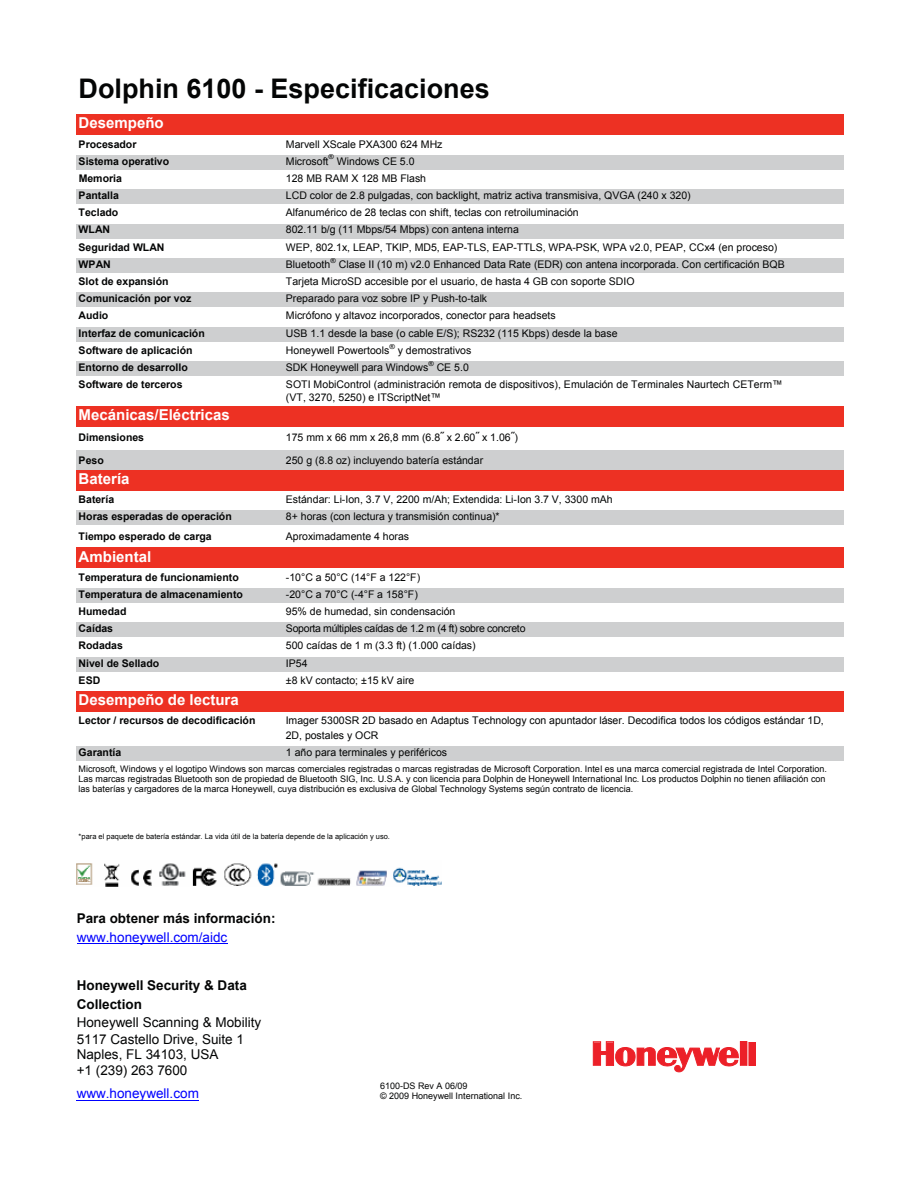
<style>
.page{position:relative;width:918px;height:1188px;background:#fff}
.page>*{position:absolute;margin:0;border:0;box-sizing:border-box;transform-origin:0 0}
.t1{font:700 27px "Arial";color:#040505}
.t2{font:700 15px "Arial";color:#fff}
.t3{font:700 13.5px/18.8px "Arial";color:#040505}
.t4{font:13.5px/15.5px "Arial";color:#040505}
.t5{font:13.5px "Arial";color:#00f}
.t6{font:10.5px/12.6px "Arial";color:#040505}
.t7{font:700 10.5px "Arial";color:#040505}
.t8{font:10.5px "Arial";letter-spacing:-.03em;color:#040505}
.t9{font:9px/10.4px "Arial";color:#040505}
.t10{font:7.5px "Arial";color:#040505}
.t11{font:6.75px "Arial";color:#040505;scale:1.09 1}
.t12{font:6.75px "Arial";color:#040505;scale:1.12 1}
.t13{font:4.5px "Arial";letter-spacing:-.275em;color:#957247}
.t14{font:700 4.5px "Arial";color:#289039;scale:1.09 1}
.s1{font-size:12.75px}
.s2{font-weight:400;color:#00f}
.s3{font-weight:400}
</style>
<div class="page">
<div style="left:76px;top:114px;width:767px;height:21px;background:#ed3123"></div>
<div style="left:76px;top:155px;width:767px;height:15px;background:#cecfd0"></div>
<div style="left:76px;top:189px;width:767px;height:15px;background:#cecfd0"></div>
<div style="left:76px;top:224px;width:767px;height:14px;background:#cecfd0"></div>
<div style="left:76px;top:258px;width:767px;height:15px;background:#cecfd0"></div>
<div style="left:76px;top:293px;width:767px;height:14px;background:#cecfd0"></div>
<div style="left:76px;top:327px;width:767px;height:14px;background:#cecfd0"></div>
<div style="left:76px;top:361px;width:767px;height:15px;background:#cecfd0"></div>
<div style="left:76px;top:406px;width:767px;height:21px;background:#ed3123"></div>
<div style="left:76px;top:450px;width:767px;height:20px;background:#cecfd0"></div>
<div style="left:76px;top:470px;width:767px;height:21px;background:#ed3123"></div>
<div style="left:76px;top:510px;width:767px;height:15px;background:#cecfd0"></div>
<div style="left:76px;top:548px;width:767px;height:20px;background:#ed3123"></div>
<div style="left:76px;top:588px;width:767px;height:15px;background:#cecfd0"></div>
<div style="left:76px;top:623px;width:767px;height:14px;background:#cecfd0"></div>
<div style="left:76px;top:657px;width:767px;height:14px;background:#cecfd0"></div>
<div style="left:76px;top:691px;width:767px;height:21px;background:#ed3123"></div>
<div style="left:76px;top:746px;width:767px;height:15px;background:#cecfd0"></div>
<img style="left:76px;top:863px;width:365px;height:23px">
<svg style="left:78px;top:878px;width:13px;height:7px"></svg>
<hr style="left:77px;top:943px;width:150px;height:1px;background:#00f">
<hr style="left:77px;top:1100px;width:122px;height:1px;background:#00f">
<svg style="left:593px;top:1041px;width:146px;height:31px"></svg>
<div style="left:740px;top:1042px;width:7px;height:23px;background:#ec2028"></div>
<div style="left:749px;top:1042px;width:6px;height:23px;background:#ec2028"></div>
<p class="t1" style="left:79px;top:71px;width:413px">Dolphin 6100 - Especificaciones</p>
<p class="t2" style="left:79px;top:113px;width:87px">Desempeño</p>
<p class="t7" style="left:79px;top:137px;width:59px">Procesador</p>
<p class="t6" style="left:286px;top:138px;width:158px">Marvell XScale PXA300 624 MHz</p>
<p class="t7" style="left:79px;top:154px;width:92px">Sistema operativo</p>
<p class="t6" style="left:286px;top:155px;width:44px">Microsoft</p>
<p class="t11" style="left:329px;top:153px;width:6px">®</p>
<p class="t6" style="left:337px;top:155px;width:79px">Windows CE 5.0</p>
<p class="t7" style="left:79px;top:171px;width:45px">Memoria</p>
<p class="t6" style="left:286px;top:172px;width:142px">128 MB RAM X 128 MB Flash</p>
<p class="t7" style="left:79px;top:188px;width:42px">Pantalla</p>
<p class="t6" style="left:286px;top:189px;width:406px">LCD color de 2.8 pulgadas, con backlight, matriz activa transmisiva, QVGA (240 x 320)</p>
<p class="t7" style="left:79px;top:206px;width:41px">Teclado</p>
<p class="t6" style="left:286px;top:206px;width:294px">Alfanumérico de 28 teclas con shift, teclas con retroiluminación</p>
<p class="t7" style="left:79px;top:223px;width:33px">WLAN</p>
<p class="t6" style="left:286px;top:224px;width:235px">802.11 b/g (11 Mbps/54 Mbps) con antena interna</p>
<p class="t7" style="left:79px;top:240px;width:87px">Seguridad WLAN</p>
<p class="t6" style="left:286px;top:241px;width:493px">WEP, 802.1x, LEAP, TKIP, MD5, EAP-TLS, EAP-TTLS, WPA-PSK, WPA v2.0, PEAP, CCx4 (en proceso)</p>
<p class="t7" style="left:79px;top:257px;width:34px">WPAN</p>
<p class="t6" style="left:286px;top:258px;width:46px">Bluetooth</p>
<p class="t11" style="left:330px;top:256px;width:6px">®</p>
<p class="t6" style="left:339px;top:258px;width:447px">Clase II (10 m) v2.0 Enhanced Data Rate (EDR) con antena incorporada. Con certificación BQB</p>
<p class="t7" style="left:79px;top:274px;width:92px">Slot de expansión</p>
<p class="t6" style="left:286px;top:275px;width:350px">Tarjeta MicroSD accesible por el usuario, de hasta 4 GB con soporte SDIO</p>
<p class="t7" style="left:79px;top:292px;width:114px">Comunicación por voz</p>
<p class="t6" style="left:286px;top:292px;width:203px">Preparado para voz sobre IP y Push-to-talk</p>
<p class="t7" style="left:79px;top:309px;width:31px">Audio</p>
<p class="t6" style="left:286px;top:310px;width:271px">Micrófono y altavoz incorporados, conector para headsets</p>
<p class="t7" style="left:79px;top:326px;width:128px">Interfaz de comunicación</p>
<p class="t6" style="left:286px;top:327px;width:333px">USB 1.1 desde la base (o cable E/S); RS232 (115 Kbps) desde la base</p>
<p class="t7" style="left:79px;top:343px;width:115px">Software de aplicación</p>
<p class="t6" style="left:286px;top:344px;width:105px">Honeywell Powertools</p>
<p class="t12" style="left:389px;top:342px;width:6px">®</p>
<p class="t6" style="left:398px;top:344px;width:75px">y demostrativos</p>
<p class="t7" style="left:79px;top:360px;width:111px">Entorno de desarrollo</p>
<p class="t6" style="left:286px;top:361px;width:144px">SDK Honeywell para Windows</p>
<p class="t11" style="left:428px;top:359px;width:6px">®</p>
<p class="t6" style="left:437px;top:361px;width:34px">CE 5.0</p>
<p class="t7" style="left:79px;top:378px;width:105px">Software de terceros</p>
<p class="t6" style="left:286px;top:378px;width:498px">SOTI MobiControl (administración remota de dispositivos), Emulación de Terminales Naurtech CETerm™ (VT, 3270, 5250) e ITScriptNet™</p>
<p class="t2" style="left:79px;top:405px;width:153px">Mecánicas/Eléctricas</p>
<p class="t7" style="left:79px;top:431px;width:67px">Dimensiones</p>
<p class="t6" style="left:286px;top:432px;width:234px">175 mm x 66 mm x 26,8 mm (6.8<span class="s1">˝</span> x 2.60<span class="s1">˝</span> x 1.06<span class="s1">˝</span>)</p>
<p class="t7" style="left:79px;top:454px;width:27px">Peso</p>
<p class="t6" style="left:286px;top:454px;width:199px">250 g (8.8 oz) incluyendo batería estándar</p>
<p class="t2" style="left:79px;top:469px;width:52px">Batería</p>
<p class="t7" style="left:79px;top:492px;width:37px">Batería</p>
<p class="t6" style="left:286px;top:493px;width:328px">Estándar: Li-Ion, 3.7 V, 2200 m/Ah; Extendida: Li-Ion 3.7 V, 3300 mAh</p>
<p class="t7" style="left:79px;top:510px;width:155px">Horas esperadas de operación</p>
<p class="t6" style="left:286px;top:510px;width:215px">8+ horas (con lectura y transmisión continua)*</p>
<p class="t7" style="left:79px;top:529px;width:135px">Tiempo esperado de carga</p>
<p class="t6" style="left:286px;top:530px;width:125px">Aproximadamente 4 horas</p>
<p class="t2" style="left:79px;top:546px;width:74px">Ambiental</p>
<p class="t7" style="left:79px;top:570px;width:162px">Temperatura de funcionamiento</p>
<p class="t6" style="left:286px;top:571px;width:136px">-10°C a 50°C (14°F a 122°F)</p>
<p class="t7" style="left:79px;top:587px;width:166px">Temperatura de almacenamiento</p>
<p class="t6" style="left:286px;top:588px;width:133px">-20°C a 70°C (-4°F a 158°F)</p>
<p class="t7" style="left:79px;top:604px;width:49px">Humedad</p>
<p class="t6" style="left:286px;top:605px;width:171px">95% de humedad, sin condensación</p>
<p class="t7" style="left:79px;top:622px;width:36px">Caídas</p>
<p class="t8" style="left:286px;top:622px;width:241px">Soporta múltiples caídas de 1.2 m (4 ft) sobre concreto</p>
<p class="t7" style="left:79px;top:639px;width:46px">Rodadas</p>
<p class="t6" style="left:286px;top:639px;width:191px">500 caídas de 1 m (3.3 ft) (1.000 caídas)</p>
<p class="t7" style="left:79px;top:656px;width:82px">Nivel de Sellado</p>
<p class="t6" style="left:286px;top:657px;width:23px">IP54</p>
<p class="t7" style="left:79px;top:673px;width:23px">ESD</p>
<p class="t6" style="left:286px;top:674px;width:130px">±8 kV contacto; ±15 kV aire</p>
<p class="t2" style="left:79px;top:690px;width:162px">Desempeño de lectura</p>
<p class="t7" style="left:79px;top:714px;width:178px">Lector / recursos de decodificación</p>
<p class="t6" style="left:286px;top:713px;width:540px;line-height:14.5px">Imager 5300SR 2D basado en Adaptus Technology con apuntador láser. Decodifica todos los códigos estándar 1D,<br>2D, postales y OCR</p>
<p class="t7" style="left:79px;top:745px;width:44px">Garantía</p>
<p class="t6" style="left:286px;top:746px;width:163px">1 año para terminales y periféricos</p>
<p class="t9" style="left:79px;top:764px;width:750px">Microsoft, Windows y el logotipo Windows son marcas comerciales registradas o marcas registradas de Microsoft Corporation. Intel es una marca comercial registrada de Intel Corporation.<br>Las marcas registradas Bluetooth son de propiedad de Bluetooth SIG, Inc. U.S.A. y con licencia para Dolphin de Honeywell International Inc. Los productos Dolphin no tienen afiliación con las baterías y cargadores de la marca Honeywell, cuya distribución es exclusiva de Global Technology Systems según contrato de licencia.</p>
<p class="t10" style="left:79px;top:831px;width:313px">*para el paquete de batería estándar. La vida útil de la batería depende de la aplicación y uso.</p>
<p class="t14" style="left:78px;top:875px;width:13px">RoHS</p>
<p class="t13" style="left:79px;top:877px;width:14px">2002/95/EC</p>
<p class="t3" style="left:77px;top:910px;width:200px">Para obtener más información: <span class="s2">www.honeywell.com/aidc</span></p>
<p class="t3" style="left:77px;top:976px;width:186px">Honeywell Security &amp; Data<br>Collection<br><span class="s3">Honeywell Scanning &amp; Mobility</span></p>
<p class="t4" style="left:77px;top:1031px;width:169px">5117 Castello Drive, Suite 1<br>Naples, FL 34103, USA<br>+1 (239) 263 7600</p>
<p class="t5" style="left:77px;top:1085px;width:124px">www.honeywell.com</p>
<p class="t9" style="left:380px;top:1080px;width:144px">6100-DS Rev A 06/09<br>© 2009 Honeywell International Inc.</p>
</div>
